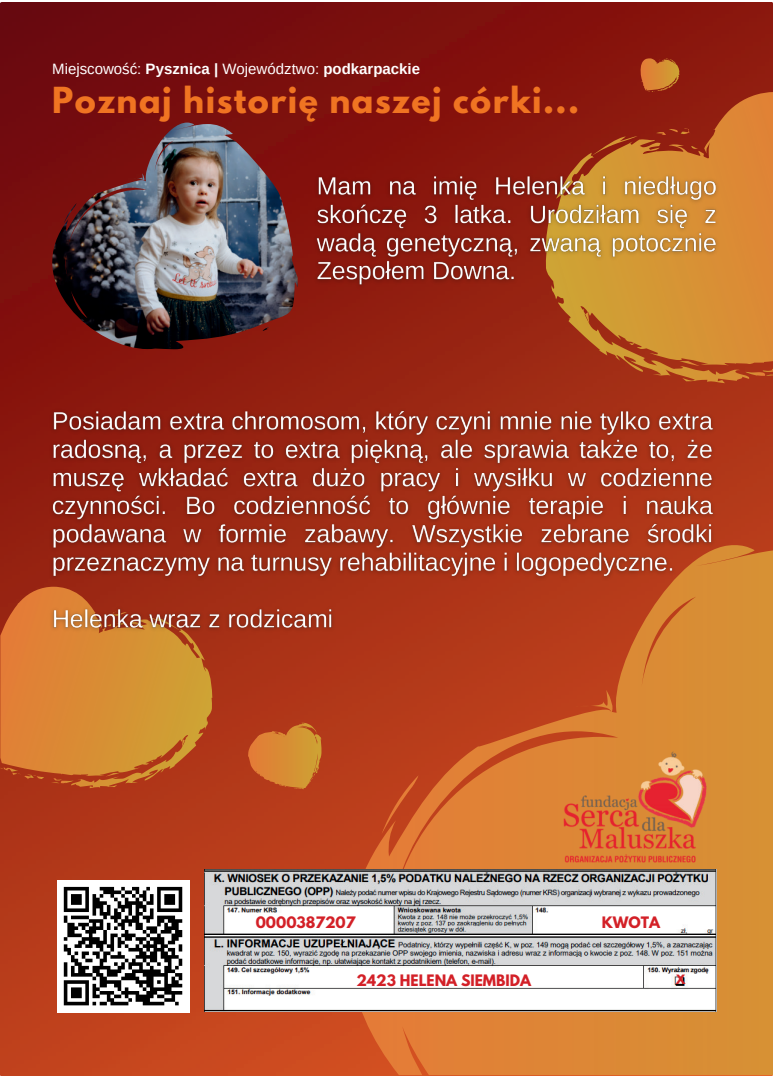
<style>
.page{position:relative;width:773px;height:1077px;background:#fff}
.page>*{position:absolute;margin:0;border:0;box-sizing:border-box;transform-origin:0 0}
.t1{font:700 31.75px "League Spartan";letter-spacing:.045em;color:#f07422}
.t2{font:15px "Arimo";color:#fff}
.t3{font:700 14px "League Spartan";color:#d32027}
.t4{font:700 11.5px "League Spartan";color:#d32027}
.s1{font-weight:700}
</style>
<div class="page">
<img style="left:0;top:3px;width:772px;height:1072px">
<svg style="left:645px;top:91px;width:22px;height:1px"></svg>
<img style="left:640px;top:58px;width:39px;height:33px">
<img style="left:0;top:586px;width:212px;height:202px">
<svg style="left:182px;top:739px;width:3px;height:7px"></svg>
<img style="left:545px;top:92px;width:227px;height:291px">
<svg style="left:585px;top:312px;width:4px;height:11px"></svg>
<svg style="left:288px;top:787px;width:16px;height:2px"></svg>
<img style="left:248px;top:722px;width:74px;height:65px">
<svg style="left:313px;top:760px;width:8px;height:17px"></svg>
<img style="left:323px;top:545px;width:449px;height:530px">
<img style="left:204px;top:869px;width:512px;height:142px">
<img style="left:44px;top:403px;width:678px;height:235px">
<img style="left:52px;top:122px;width:245px;height:227px">
<img style="left:553px;top:751px;width:163px;height:111px">
<div style="left:57px;top:879px;width:132px;height:133px;background:#fff"></div>
<svg style="left:63px;top:886px;width:120px;height:120px"></svg>
<img style="left:307px;top:168px;width:417px;height:126px">
<p class="t2" style="left:52px;top:59px;width:369px">Miejscowość: <span class="s1">Pysznica |</span> Województwo: <span class="s1">podkarpackie</span></p>
<h1 class="t1" style="left:52px;top:75px;width:528px">Poznaj historię naszej córki...</h1>
<p class="t3" style="left:256px;top:911px;width:101px">0000387207</p>
<p class="t3" style="left:602px;top:911px;width:60px">KWOTA</p>
<p class="t3" style="left:356px;top:969px;width:176px">2423 HELENA SIEMBIDA</p>
<p class="t4" style="left:676px;top:970px;width:11px">X</p>
</div>
